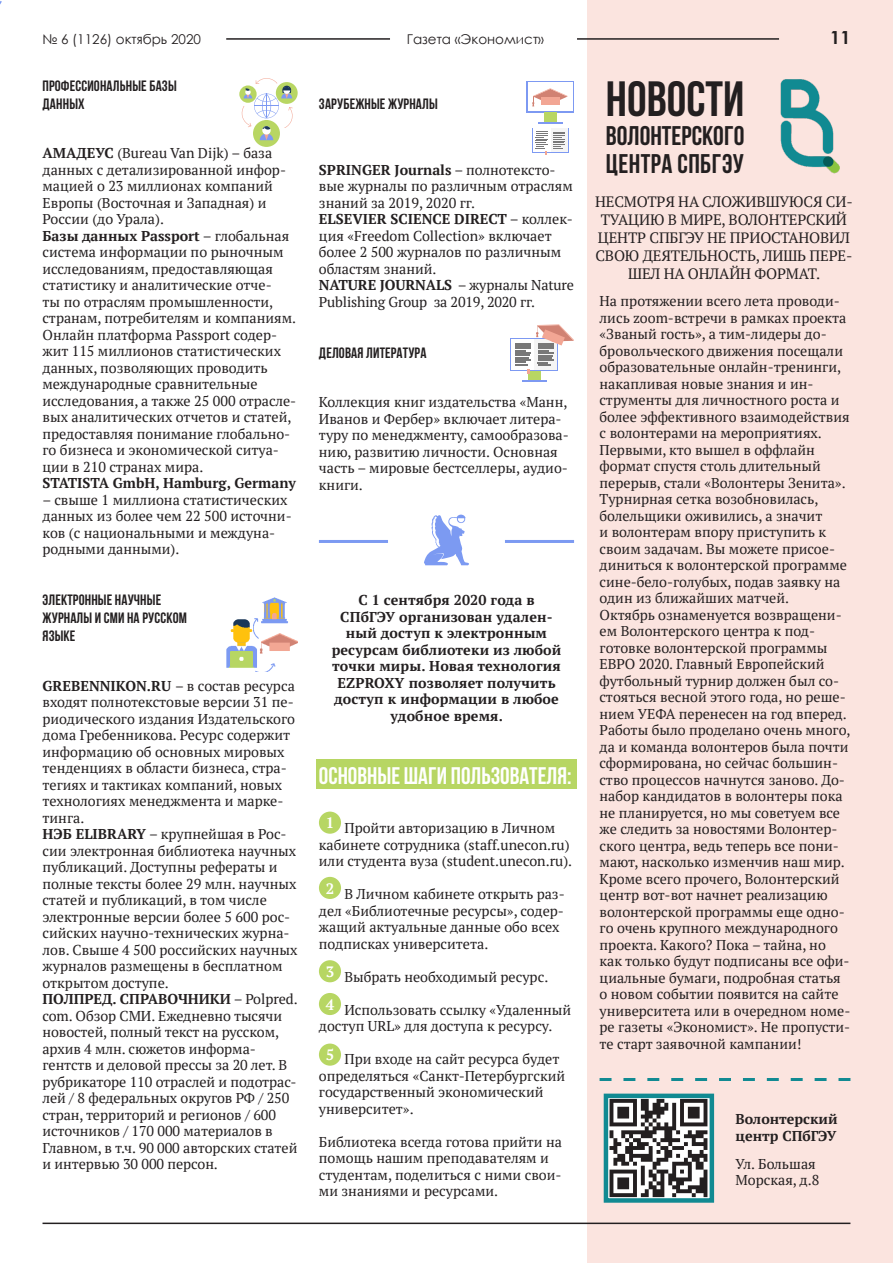
<style>
.page{position:relative;width:893px;height:1263px;background:#fff}
.page>*{position:absolute;margin:0;border:0;box-sizing:border-box;transform-origin:0 0}
.t1{font:700 49.5px "Bebas Neue";color:#231f20}
.t2{font:700 27px "Bebas Neue";color:#231f20}
.t3{font:700 24px "Bebas Neue";color:#fff}
.t4{font:700 18px "Century Gothic";color:#231f20}
.t5{font:15px/18px "PT Serif";letter-spacing:-.01em;color:#231f20;text-align:center}
.t6{font:700 15px/18px "Bebas Neue";letter-spacing:.01em;color:#231f20}
.t7{font:700 15px "PT Serif";color:#fff}
.t8{font:14.25px/16.5px "PT Serif";color:#231f20}
.t9{font:700 14.25px/16.5px "PT Serif";letter-spacing:.01em;color:#231f20}
.t10{font:13.5px "Century Gothic";color:#231f20}
.s1{font-weight:700}
</style>
<div class="page">
<hr style="left:226px;top:38px;width:164px;height:2px;background:#231f20">
<div style="left:587px;top:0;width:306px;height:1263px;background:#fbe4df"></div>
<hr style="left:43px;top:1222px;width:807px;height:2px;background:#231f20">
<hr style="left:577px;top:38px;width:202px;height:2px;background:#231f20">
<div style="left:316px;top:759px;width:261px;height:30px;background:#b7d663"></div>
<svg style="left:239px;top:85px;width:18px;height:18px"></svg>
<svg style="left:253px;top:120px;width:27px;height:27px"></svg>
<svg style="left:276px;top:82px;width:22px;height:22px"></svg>
<svg style="left:241px;top:78px;width:52px;height:62px"></svg>
<div style="left:526px;top:81px;width:48px;height:31px;background:#7d99f2"></div>
<div style="left:528px;top:82px;width:45px;height:29px;background:#fff"></div>
<div style="left:544px;top:112px;width:13px;height:11px;background:#b8d663"></div>
<hr style="left:538px;top:122px;width:24px;height:2px;background:#7d99f2">
<svg style="left:532px;top:88px;width:35px;height:18px"></svg>
<svg style="left:532px;top:128px;width:37px;height:24px"></svg>
<div style="left:550px;top:129px;width:18px;height:23px;background:#f5f5f5"></div>
<svg style="left:553px;top:132px;width:12px;height:17px"></svg>
<div style="left:533px;top:128px;width:17px;height:24px;background:#fff"></div>
<svg style="left:536px;top:131px;width:11px;height:24px"></svg>
<img style="left:226px;top:597px;width:72px;height:75px">
<div style="left:528px;top:370px;width:13px;height:11px;background:#b8d663"></div>
<svg style="left:522px;top:380px;width:24px;height:1px"></svg>
<div style="left:510px;top:338px;width:48px;height:32px;background:#7d99f2"></div>
<div style="left:511px;top:339px;width:23px;height:30px;background:#fff"></div>
<svg style="left:515px;top:324px;width:59px;height:50px"></svg>
<hr style="left:319px;top:540px;width:69px;height:3px;background:#7c9af2">
<hr style="left:505px;top:540px;width:69px;height:3px;background:#7c9af2">
<svg style="left:424px;top:515px;width:45px;height:50px"></svg>
<div style="left:319px;top:811px;width:22px;height:23px;background:#b7d663;border-radius:50%"></div>
<div style="left:319px;top:877px;width:22px;height:22px;background:#b7d663;border-radius:50%"></div>
<div style="left:319px;top:960px;width:22px;height:22px;background:#b7d663;border-radius:50%"></div>
<div style="left:319px;top:993px;width:22px;height:22px;background:#b7d663;border-radius:50%"></div>
<div style="left:319px;top:1043px;width:22px;height:23px;background:#b7d663;border-radius:50%"></div>
<img style="left:609px;top:1098px;width:100px;height:100px">
<div style="left:604px;top:1093px;width:110px;height:110px;border:4px solid #118a92"></div>
<img style="left:780px;top:79px;width:60px;height:94px">
<svg style="left:600px;top:1078px;width:250px;height:3px"></svg>
<p class="t10" style="left:43px;top:30px;width:160px">№ 6 (1126) октябрь 2020</p>
<p class="t10" style="left:407px;top:30px;width:139px">Газета «Экономист»</p>
<p class="t4" style="left:830px;top:24px;width:22px">11</p>
<p class="t6" style="left:43px;top:76px;width:136px">Профессиональные базы данных</p>
<p class="t8" style="left:43px;top:145px;width:245px"><span class="s1">АМАДЕУС</span> (Bureau Van Dijk) – база данных с детализированной инфор&shy;мацией о 23 миллионах компаний<br>Европы (Восточная и Западная) и<br>России (до Урала).</p>
<p class="t8" style="left:43px;top:228px;width:255px"><span class="s1">Базы данных Passport</span> – глобальная система информации по рыночным исследованиям, предоставляющая статистику и аналитические отче-<br>ты по отраслям промышленности, странам, потребителям и компаниям.<br>Онлайн платформа Passport содер&shy;жит 115 миллионов статистических данных, позволяющих проводить международные сравнительные исследования, а также 25 000 отрасле&shy;вых аналитических отчетов и статей, предоставляя понимание глобально&shy;го бизнеса и экономической ситуа&shy;ции в 210 странах мира.</p>
<p class="t9" style="left:43px;top:475px;width:255px">STATISTA GmbH, Hamburg, Germany</p>
<p class="t8" style="left:43px;top:492px;width:251px">– свыше 1 миллиона статистических данных из более чем 22 500 источни&shy;ков (с национальными и междуна&shy;родными данными).</p>
<p class="t6" style="left:43px;top:591px;width:146px">Электронные научные журналы и СМИ на русском языке</p>
<p class="t8" style="left:43px;top:678px;width:254px"><span class="s1">GREBENNIKON.RU</span> – в состав ресурса входят полнотекстовые версии 31 пе&shy;риодического издания Издательского дома Гребенникова. Ресурс содержит информацию об основных мировых тенденциях в области бизнеса, стра&shy;тегиях и тактиках компаний, новых технологиях менеджмента и марке&shy;тинга.</p>
<p class="t8" style="left:43px;top:826px;width:257px"><span class="s1">НЭБ ELIBRARY</span> – крупнейшая в Рос&shy;сии электронная библиотека научных публикаций. Доступны рефераты и полные тексты более 29 млн. научных статей и публикаций, в том числе электронные версии более 5 600 рос&shy;сийских научно-технических журна&shy;лов. Свыше 4 500 российских научных журналов размещены в бесплатном открытом доступе.</p>
<p class="t8" style="left:43px;top:991px;width:257px"><span class="s1">ПОЛПРЕД. СПРАВОЧНИКИ</span> – Polpred. com. Обзор СМИ. Ежедневно тысячи новостей, полный текст на русском, архив 4 млн. сюжетов информа&shy;гентств и деловой прессы за 20 лет. В рубрикаторе 110 отраслей и подотрас&shy;лей / 8 федеральных округов РФ / 250 стран, территорий и регионов / 600 источников / 170 000 материалов в Главном, в т.ч. 90 000 авторских статей и интервью 30 000 персон.</p>
<p class="t6" style="left:319px;top:94px;width:120px">Зарубежные журналы</p>
<p class="t8" style="left:319px;top:162px;width:255px"><span class="s1">SPRINGER Journals</span> – полнотексто&shy;вые журналы по различным отраслям знаний за 2019, 2020 гг.</p>
<p class="t8" style="left:319px;top:211px;width:255px"><span class="s1">ELSEVIER SCIENCE DIRECT</span> – коллек&shy;ция «Freedom Collection» включает более 2 500 журналов по различным областям знаний.</p>
<p class="t8" style="left:319px;top:277px;width:257px"><span class="s1">NATURE JOURNALS</span> – журналы Nature<br>Publishing Group за 2019, 2020 гг.</p>
<p class="t6" style="left:319px;top:343px;width:109px">Деловая литература</p>
<p class="t8" style="left:319px;top:394px;width:251px">Коллекция книг издательства «Манн,<br>Иванов и Фербер» включает литера&shy;туру по менеджменту, самообразова&shy;нию, развитию личности. Основная часть – мировые бестселлеры, аудио&shy;книги.</p>
<p class="t9" style="left:332px;top:592px;width:231px;text-align:center">С 1 сентября 2020 года в<br>СПбГЭУ организован удален&shy;ный доступ к электронным ресурсам библиотеки из любой точки миры. Новая технология<br>EZPROXY позволяет получить доступ к информации в любое удобное время.</p>
<p class="t3" style="left:319px;top:762px;width:254px">Основные шаги пользователя:</p>
<p class="t8" style="left:319px;top:820px;width:255px;text-align:center">Пройти авторизацию в Личном кабинете сотрудника (staff.unecon.ru) или студента вуза (student.unecon.ru).</p>
<p class="t8" style="left:319px;top:886px;width:247px;text-indent:26px">В Личном кабинете открыть раз&shy;дел «Библиотечные ресурсы», содер&shy;жащий актуальные данные обо всех подписках университета.</p>
<p class="t8" style="left:344px;top:969px;width:205px">Выбрать необходимый ресурс.</p>
<p class="t8" style="left:319px;top:1002px;width:254px;text-indent:26px">Использовать ссылку «Удаленный доступ URL» для доступа к ресурсу.</p>
<p class="t8" style="left:319px;top:1051px;width:248px;text-indent:26px">При входе на сайт ресурса будет определяться «Санкт-Петербургский государственный экономический университет».</p>
<p class="t8" style="left:319px;top:1134px;width:245px">Библиотека всегда готова прийти на помощь нашим преподавателям и студентам, поделиться с ними свои&shy;ми знаниями и ресурсами.</p>
<p class="t7" style="left:326px;top:813px;width:10px">1</p>
<p class="t7" style="left:326px;top:878px;width:10px">2</p>
<p class="t7" style="left:326px;top:961px;width:10px">3</p>
<p class="t7" style="left:326px;top:994px;width:10px">4</p>
<p class="t7" style="left:326px;top:1045px;width:10px">5</p>
<p class="t1" style="left:606px;top:72px;width:140px">Новости</p>
<p class="t2" style="left:606px;top:121px;width:140px">Волонтерского</p>
<p class="t2" style="left:606px;top:149px;width:140px">центра СПбГЭУ</p>
<p class="t5" style="left:595px;top:194px;width:259px">НЕСМОТРЯ НА СЛОЖИВШУЮСЯ СИ-<br>ТУАЦИЮ В МИРЕ, ВОЛОНТЕРСКИЙ<br>ЦЕНТР СПБГЭУ НЕ ПРИОСТАНОВИЛ<br>СВОЮ ДЕЯТЕЛЬНОСТЬ, ЛИШЬ ПЕРЕ-<br>ШЕЛ НА ОНЛАЙН ФОРМАТ.</p>
<p class="t8" style="left:600px;top:293px;width:252px">На протяжении всего лета проводи&shy;лись zoom-встречи в рамках проекта «Званый гость», а тим-лидеры до&shy;бровольческого движения посещали образовательные онлайн-тренинги, накапливая новые знания и ин&shy;струменты для личностного роста и более эффективного взаимодействия с волонтерами на мероприятиях.</p>
<p class="t8" style="left:600px;top:442px;width:249px">Первыми, кто вышел в оффлайн формат спустя столь длительный перерыв, стали «Волонтеры Зенита».<br>Турнирная сетка возобновилась, болельщики оживились, а значит<br>и волонтерам впору приступить к своим задачам. Вы можете присое&shy;диниться к волонтерской программе сине-бело-голубых, подав заявку на один из ближайших матчей.</p>
<p class="t8" style="left:600px;top:607px;width:253px">Октябрь ознаменуется возвращени&shy;ем Волонтерского центра к под&shy;готовке волонтерской программы ЕВРО 2020. Главный Европейский футбольный турнир должен был со&shy;стояться весной этого года, но реше&shy;нием УЕФА перенесен на год вперед.<br>Работы было проделано очень много, да и команда волонтеров была почти сформирована, но сейчас большин&shy;ство процессов начнутся заново. До&shy;набор кандидатов в волонтеры пока не планируется, но мы советуем все же следить за новостями Волонтер&shy;ского центра, ведь теперь все пони&shy;мают, насколько изменчив наш мир.</p>
<p class="t8" style="left:600px;top:871px;width:252px">Кроме всего прочего, Волонтерский центр вот-вот начнет реализацию волонтерской программы еще одно&shy;го очень крупного международного проекта. Какого? Пока – тайна, но как только будут подписаны все офи&shy;циальные бумаги, подробная статья о новом событии появится на сайте университета или в очередном номе&shy;ре газеты «Экономист». Не пропусти&shy;те старт заявочной кампании!</p>
<p class="t9" style="left:735px;top:1110px;width:104px">Волонтерский центр СПбГЭУ</p>
<p class="t8" style="left:735px;top:1156px;width:82px">Ул. Большая</p>
<p class="t8" style="left:735px;top:1172px;width:85px">Морская, д.8</p>
</div>
